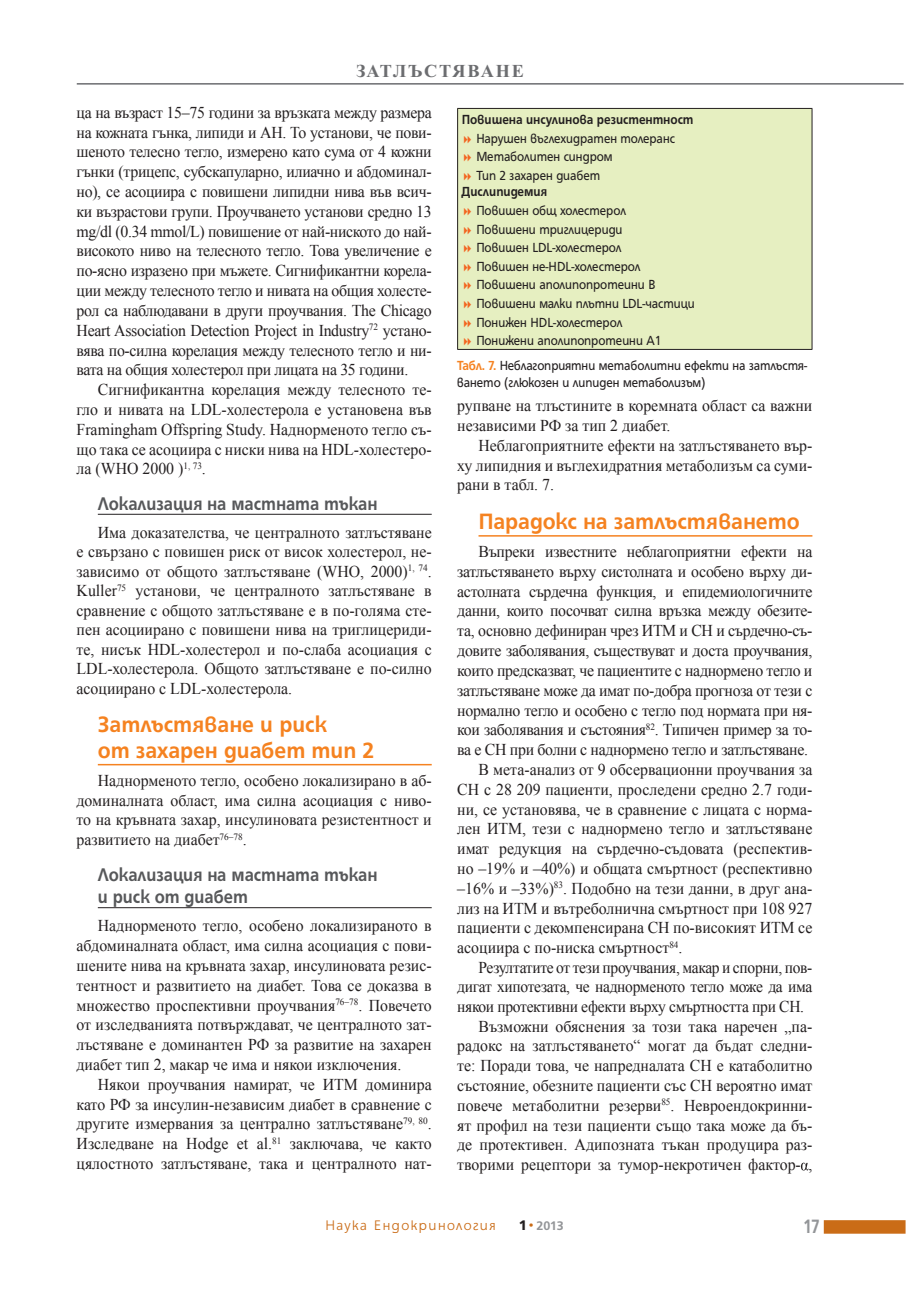
<style>
.page{position:relative;width:906px;height:1289px;background:#fff}
.page>*{position:absolute;margin:0;border:0;box-sizing:border-box;transform-origin:0 0}
.t1{font:700 24px/25.5px "HS Grotesk Bg";color:#f58220;scale:.96 1}
.t2{font:700 21px "HS Grotesk Bg";color:#939598;scale:.8 1}
.t3{font:700 19.8px/22.5px "HS Grotesk Bg";color:#57585a;scale:.91 1}
.t4{font:700 18px "SP Time";letter-spacing:.1em;color:#6c6d70}
.t5{font:16.5px/19.8px "Times New Roman";color:#231f20;text-align:justify;scale:.96 1}
.t6{font:16.5px "Times New Roman";letter-spacing:-.02em;color:#231f20;scale:.96 1}
.t7{font:16.5px "Times New Roman";letter-spacing:-.02em;color:#231f20;scale:.94 1}
.t8{font:300 15px "HS Grotesk Bg";letter-spacing:.1em;color:#ca6c17}
.t9{font:14.25px/18.6px "HS Grotesk Bg";color:#231f20;scale:.9 1}
.t10{font:700 14.25px "HS Grotesk Bg";color:#231f20;scale:.9 1}
.t11{font:700 13.5px "HS Grotesk Bg";color:#939598}
.s1{font-weight:700;color:#f58220}
.s2{font-weight:900;font-size:15px;color:#fff}
.s3{font-weight:900;font-size:18px;color:#fff}
.s4{color:#fff}
</style>
<div class="page">
<div style="left:824px;top:1220px;width:81px;height:13px;background:#ca6c17"></div>
<hr style="left:77px;top:83px;width:826px;height:2px;background:#6c6d70">
<hr style="left:98px;top:514px;width:334px;height:1px;background:#231f20">
<hr style="left:98px;top:764px;width:334px;height:1px;background:#f58220">
<hr style="left:98px;top:907px;width:334px;height:1px;background:#231f20">
<hr style="left:478px;top:535px;width:334px;height:1px;background:#f58220">
<svg style="left:801px;top:1162px;width:7px;height:8px"></svg>
<div style="left:457px;top:108px;width:355px;height:241px;background:#e6efc1"></div>
<hr style="left:457px;top:108px;width:355px;height:1px;background:#231f20">
<hr style="left:457px;top:109px;width:1px;height:240px;background:#231f20">
<hr style="left:811px;top:109px;width:1px;height:240px;background:#231f20">
<hr style="left:457px;top:349px;width:355px;height:1px;background:#231f20">
<p class="t4" style="left:356px;top:64px;width:169px">ЗАТЛЪСТЯВАНЕ</p>
<p class="t5" style="left:77px;top:102px;width:371px">ца на възраст 15–75 години за връзката между размера на кожната гънка, липиди и АН. То установи, че пови&shy;шеното телесно тегло, измерено като сума от 4 кожни гънки (трицепс, субскапуларно, илиачно и абдоминал&shy;но), се асоциира с повишени липидни нива във всич&shy;ки възрастови групи. Проучването установи средно 13 mg/dl (0.34 mmol/L) повишение от най-ниското до най&shy;високото ниво на телесното тегло. Това увеличение е по-ясно изразено при мъжете. Сигнификантни корела&shy;ции между телесното тегло и нивата на общия холесте&shy;рол са наблюдавани в други проучвания. The Chicago Heart Association Detection Project in Industry<sup>72</sup> устано&shy;вява по-силна корелация между телесното тегло и ни&shy;вата на общия холестерол при лицата на 35 години.</p>
<p class="t5" style="left:77px;top:379px;width:371px;text-indent:21px">Сигнификантна корелация между телесното те&shy;гло и нивата на LDL-холестерола е установена във Framingham Offspring Study. Наднорменото тегло съ&shy;що така се асоциира с ниски нива на HDL-холестеро&shy;ла (WHO 2000 )<sup>1,</sup> <sup>73</sup>.</p>
<p class="t3" style="left:98px;top:493px;width:309px">Локализация на мастната тъкан</p>
<p class="t5" style="left:77px;top:522px;width:371px;text-indent:21px">Има доказателства, че централното затлъстяване е свързано с повишен риск от висок холестерол, не&shy;зависимо от общото затлъстяване (WHO, 2000)<sup>1,</sup> <sup>74</sup>.<br>Kuller<sup>75</sup> установи, че централното затлъстяване в сравнение с общото затлъстяване е в по-голяма сте&shy;пен асоциирано с повишени нива на триглицериди&shy;те, нисък HDL-холестерол и по-слаба асоциация с LDL-холестерола. Общото затлъстяване е по-силно асоциирано с LDL-холестерола.</p>
<h1 class="t1" style="left:98px;top:713px;width:289px">Затлъстяване и риск<br>от захарен диабет тип 2</h1>
<p class="t5" style="left:77px;top:770px;width:371px;text-indent:21px">Наднорменото тегло, особено локализирано в аб&shy;доминалната област, има силна асоциация с ниво&shy;то на кръвната захар, инсулиновата резистентност и развитието на диабет<sup>76–78</sup>.</p>
<p class="t3" style="left:98px;top:864px;width:309px">Локализация на мастната тъкан и риск от диабет</p>
<p class="t5" style="left:77px;top:915px;width:371px;text-indent:21px">Наднорменото тегло, особено локализираното в абдоминалната област, има силна асоциация с пови&shy;шените нива на кръвната захар, инсулиновата резис&shy;тентност и развитието на диабет. Това се доказва в множество проспективни проучвания<sup>76–78</sup>. Повечето от изследванията потвърждават, че централното зат&shy;лъстяване е доминантен РФ за развитие на захарен диабет тип 2, макар че има и някои изключения.</p>
<p class="t5" style="left:77px;top:1074px;width:371px;text-indent:21px">Някои проучвания намират, че ИТМ доминира като РФ за инсулин-независим диабет в сравнение с другите измервания за централно затлъстяване<sup>79,</sup> <sup>80</sup>.<br>Изследване на Hodge et al.<sup>81</sup> заключава, че както цялостното затлъстяване, така и централното нат-</p>
<p class="t10" style="left:462px;top:114px;width:259px">Повишена инсулинова резистентност</p>
<p class="t9" style="left:476px;top:130px;width:222px">Нарушен въглехидратен толеранс<br>Метаболитен синдром<br>Тип 2 захарен диабет</p>
<p class="t10" style="left:462px;top:186px;width:96px">Дислипидемия</p>
<p class="t9" style="left:476px;top:202px;width:244px">Повишен общ холестерол<br>Повишени триглицериди<br>Повишен LDL-холестерол<br>Повишен не-HDL-холестерол<br>Повишени аполипопротеини В<br>Повишени малки плътни LDL-частици<br>Понижен HDL-холестерол<br>Понижени аполипопротеини А1</p>
<p class="t9" style="left:457px;top:358px;width:390px;line-height:16.5px"><span class="s1">Табл. 7.</span> Неблагоприятни метаболитни ефекти на затлъстя&shy;ването (глюкозен и липиден метаболизъм)</p>
<p class="t5" style="left:457px;top:396px;width:371px">рупване на тлъстините в коремната област са важни независими РФ за тип 2 диабет.</p>
<p class="t5" style="left:457px;top:435px;width:371px;text-indent:21px">Неблагоприятните ефекти на затлъстяването вър&shy;ху липидния и въглехидратния метаболизъм са суми&shy;рани в табл. 7.</p>
<h1 class="t1" style="left:478px;top:510px;width:336px">Парадокс на затлъстяването</h1>
<p class="t6" style="left:478px;top:542px;width:349px">Въпреки известните неблагоприятни ефекти на</p>
<p class="t6" style="left:457px;top:562px;width:371px">затлъстяването върху систолната и особено върху ди-</p>
<p class="t6" style="left:457px;top:582px;width:371px">астолната сърдечна функция, и епидемиологичните</p>
<p class="t6" style="left:457px;top:601px;width:371px">данни, които посочват силна връзка между обезите-</p>
<p class="t6" style="left:457px;top:621px;width:371px">та, основно дефиниран чрез ИТМ и СН и сърдечно-съ-</p>
<p class="t6" style="left:457px;top:641px;width:371px">довите заболявания, съществуват и доста проучвания,</p>
<p class="t6" style="left:457px;top:661px;width:371px">които предсказват, че пациентите с наднормено тегло и</p>
<p class="t6" style="left:457px;top:681px;width:371px">затлъстяване може да имат по-добра прогноза от тези с</p>
<p class="t6" style="left:457px;top:700px;width:371px">нормално тегло и особено с тегло под нормата при ня-</p>
<p class="t6" style="left:457px;top:720px;width:371px">кои заболявания и състояния<sup>82</sup>. Типичен пример за то-</p>
<p class="t6" style="left:457px;top:740px;width:367px">ва е СН при болни с наднормено тегло и затлъстяване.</p>
<p class="t5" style="left:478px;top:759px;width:349px">В мета-анализ от 9 обсервационни проучвания за</p>
<p class="t5" style="left:457px;top:779px;width:371px">СН с 28 209 пациенти, проследени средно 2.7 годи-</p>
<p class="t5" style="left:457px;top:799px;width:371px">ни, се установява, че в сравнение с лицата с норма-</p>
<p class="t5" style="left:457px;top:819px;width:371px">лен ИТМ, тези с наднормено тегло и затлъстяване</p>
<p class="t5" style="left:457px;top:838px;width:371px">имат редукция на сърдечно-съдовата (респектив-</p>
<p class="t5" style="left:457px;top:858px;width:371px">но –19% и –40%) и общата смъртност (респективно</p>
<p class="t5" style="left:457px;top:878px;width:371px">–16% и –33%)<sup>83</sup>. Подобно на тези данни, в друг ана-</p>
<p class="t5" style="left:457px;top:898px;width:371px">лиз на ИТМ и вътреболнична смъртност при 108 927</p>
<p class="t5" style="left:457px;top:918px;width:371px">пациенти с декомпенсирана СН по-високият ИТМ се</p>
<p class="t5" style="left:457px;top:937px;width:236px">асоциира с по-ниска смъртност<sup>84</sup>.</p>
<p class="t7" style="left:478px;top:958px;width:357px">Резултатите от тези проучвания, макар и спорни, пов-</p>
<p class="t7" style="left:457px;top:977px;width:379px">дигат хипотезата, че наднорменото тегло може да има</p>
<p class="t7" style="left:457px;top:997px;width:370px">някои протективни ефекти върху cмъртността при СН.</p>
<p class="t5" style="left:478px;top:1016px;width:349px">Възможни обяснения за този така наречен „па-</p>
<p class="t5" style="left:457px;top:1035px;width:371px">радокс на затлъстяването“ могат да бъдат следни-</p>
<p class="t5" style="left:457px;top:1055px;width:371px">те: Поради това, че напредналата СН е катаболитно</p>
<p class="t5" style="left:457px;top:1075px;width:371px">състояние, обезните пациенти със СН вероятно имат</p>
<p class="t5" style="left:457px;top:1095px;width:371px">повече метаболитни резерви<sup>85</sup>. Невроендокринни-</p>
<p class="t5" style="left:457px;top:1115px;width:371px">ят профил на тези пациенти също така може да бъ-</p>
<p class="t5" style="left:457px;top:1134px;width:371px">де протективен. Адипозната тъкан продуцира раз-</p>
<p class="t5" style="left:457px;top:1154px;width:371px">творими рецептори за тумор-некротичен фактор- ,</p>
<p class="t8" style="left:325px;top:1219px;width:171px">Наука Ендокринология</p>
<p class="t11" style="left:519px;top:1220px;width:46px"><span class="s2">1</span><span class="s3">•</span><span class="s4">2</span>013</p>
<p class="t2" style="left:803px;top:1218px;width:22px">17</p>
</div>
